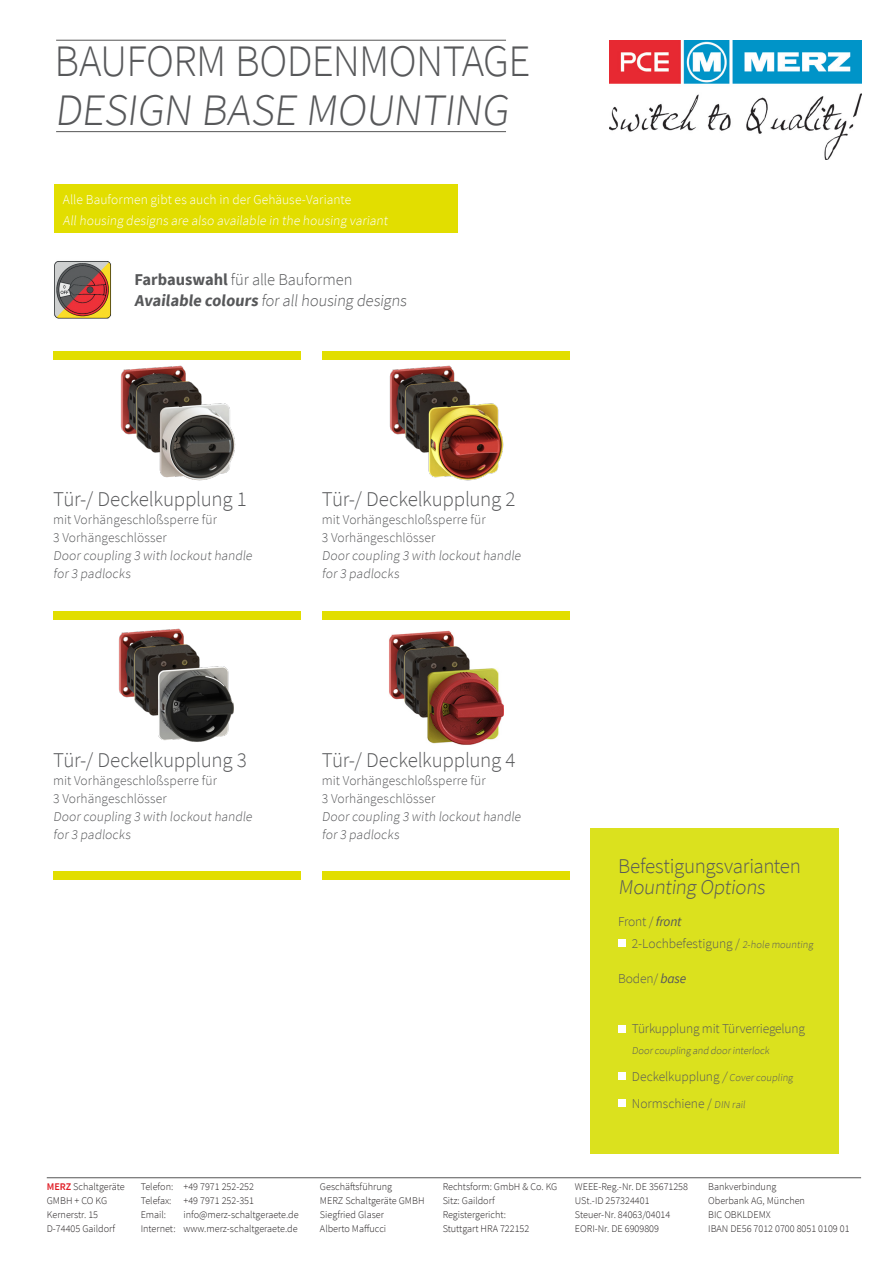
<style>
.page{position:relative;width:893px;height:1263px;background:#fff}
.page>*{position:absolute;margin:0;border:0;box-sizing:border-box;transform-origin:0 0}
.t1{font:300 45px/49.5px "Source Sans Pro";letter-spacing:-.015em;color:#57585a;scale:.95 1}
.t2{font:300 21px/21px "Source Sans Pro";letter-spacing:-.015em;color:#57585a}
.t3{font:300 16.5px "Source Sans Pro";letter-spacing:-.01em;color:#57585a}
.t4{font:300 13.5px "Source Sans Pro";color:#57585a}
.t5{font:300 13.5px/21px "Source Sans Pro";letter-spacing:.005em;color:#fff}
.t6{font:300 10.5px "Source Sans Pro";color:#57585a}
.t7{font:300 10.2px "Source Sans Pro";color:#231f20}
.s1{font-weight:700}
.s2{font-size:10.5px}
.s3{font-weight:400;font-style:italic}
.s4{font-weight:600;color:#e01e26}
</style>
<div class="page">
<img style="left:610px;top:41px;width:252px;height:118px">
<hr style="left:56px;top:40px;width:450px;height:1px;background:#555">
<hr style="left:56px;top:131px;width:450px;height:1px;background:#555">
<hr style="left:47px;top:1177px;width:814px;height:1px;background:#555">
<div style="left:54px;top:185px;width:403px;height:48px;background:#e2de00"></div>
<img style="left:54px;top:261px;width:57px;height:58px">
<div style="left:53px;top:871px;width:248px;height:8px;background:#e2de00"></div>
<div style="left:322px;top:611px;width:247px;height:8px;background:#e2de00"></div>
<img style="left:389px;top:630px;width:114px;height:115px">
<div style="left:53px;top:611px;width:248px;height:8px;background:#e2de00"></div>
<img style="left:119px;top:628px;width:114px;height:114px">
<div style="left:322px;top:351px;width:247px;height:8px;background:#e2de00"></div>
<img style="left:389px;top:366px;width:115px;height:115px">
<div style="left:322px;top:871px;width:247px;height:8px;background:#e2de00"></div>
<img style="left:120px;top:366px;width:115px;height:115px">
<div style="left:53px;top:351px;width:248px;height:8px;background:#e2de00"></div>
<div style="left:591px;top:828px;width:248px;height:325px;background:#dbe11e"></div>
<div style="left:618px;top:939px;width:8px;height:8px;background:#fff"></div>
<div style="left:618px;top:1073px;width:8px;height:7px;background:#fff"></div>
<div style="left:618px;top:1025px;width:8px;height:8px;background:#fff"></div>
<div style="left:618px;top:1099px;width:8px;height:8px;background:#fff"></div>
<p class="t1" style="left:54px;top:36px;width:503px">BAUFORM BODENMONTAGE<br>DESIGN BASE MOUNTING</p>
<p class="t5" style="left:63px;top:189px;width:328px">Alle Bauformen gibt es auch in der Gehäuse-Variante<br>Allhousing designs are also available in the housing variant</p>
<p class="t3" style="left:134px;top:270px;width:220px"><span class="s1">Farbauswahl</span> für alle Bauformen</p>
<p class="t3" style="left:134px;top:291px;width:276px"><span class="s1">Available colours</span> for allhousing designs</p>
<p class="t2" style="left:53px;top:488px;width:195px">Tür-/ Deckelkupplung 1</p>
<p class="t4" style="left:53px;top:511px;width:165px">mit Vorhängeschloßsperre für</p>
<p class="t4" style="left:53px;top:529px;width:115px">3 Vorhängeschlösser</p>
<p class="t4" style="left:53px;top:547px;width:202px">Door coupling 3 with lockout handle</p>
<p class="t4" style="left:53px;top:565px;width:81px">for 3 padlocks</p>
<p class="t2" style="left:322px;top:488px;width:195px">Tür-/ Deckelkupplung 2</p>
<p class="t4" style="left:322px;top:511px;width:165px">mit Vorhängeschloßsperre für</p>
<p class="t4" style="left:322px;top:529px;width:115px">3 Vorhängeschlösser</p>
<p class="t4" style="left:322px;top:547px;width:202px">Door coupling 3 with lockout handle</p>
<p class="t4" style="left:322px;top:565px;width:81px">for 3 padlocks</p>
<p class="t2" style="left:53px;top:749px;width:195px">Tür-/ Deckelkupplung 3</p>
<p class="t4" style="left:53px;top:772px;width:165px">mit Vorhängeschloßsperre für</p>
<p class="t4" style="left:53px;top:790px;width:115px">3 Vorhängeschlösser</p>
<p class="t4" style="left:53px;top:808px;width:202px">Door coupling 3 with lockout handle</p>
<p class="t4" style="left:53px;top:826px;width:81px">for 3 padlocks</p>
<p class="t2" style="left:322px;top:749px;width:195px">Tür-/ Deckelkupplung 4</p>
<p class="t4" style="left:322px;top:772px;width:165px">mit Vorhängeschloßsperre für</p>
<p class="t4" style="left:322px;top:790px;width:115px">3 Vorhängeschlösser</p>
<p class="t4" style="left:322px;top:808px;width:202px">Door coupling 3 with lockout handle</p>
<p class="t4" style="left:322px;top:826px;width:81px">for 3 padlocks</p>
<p class="t2" style="left:618px;top:855px;width:184px">Befestigungsvarianten<br>Mounting Options</p>
<p class="t4" style="left:632px;top:935px;width:184px">2-Lochbefestigung / <span class="s2">2-hole mounting</span></p>
<p class="t4" style="left:618px;top:914px;width:65px">Front / <span class="s3">front</span></p>
<p class="t4" style="left:618px;top:971px;width:69px">Boden/ <span class="s3">base</span></p>
<p class="t4" style="left:632px;top:1020px;width:175px">Türkupplung mit Türverriegelung</p>
<p class="t6" style="left:632px;top:1044px;width:141px">Doorcoupling and doorinterlock</p>
<p class="t4" style="left:632px;top:1068px;width:164px">Deckelkupplung / <span class="s2">Cover coupling</span></p>
<p class="t4" style="left:632px;top:1095px;width:117px">Normschiene / <span class="s2">DIN rail</span></p>
<p class="t7" style="left:47px;top:1180px;width:79px"><span class="s4">MERZ</span> Schaltgeräte</p>
<p class="t7" style="left:47px;top:1194px;width:62px">GMBH + CO KG</p>
<p class="t7" style="left:47px;top:1208px;width:53px">Kernerstr. 15</p>
<p class="t7" style="left:47px;top:1222px;width:70px">D-74405 Gaildorf</p>
<p class="t7" style="left:141px;top:1180px;width:34px">Telefon:</p>
<p class="t7" style="left:141px;top:1194px;width:32px">Telefax:</p>
<p class="t7" style="left:141px;top:1208px;width:27px">Email:</p>
<p class="t7" style="left:141px;top:1222px;width:36px">Internet:</p>
<p class="t7" style="left:183px;top:1180px;width:72px">+49 7971 252-252</p>
<p class="t7" style="left:183px;top:1194px;width:72px">+49 7971 252-351</p>
<p class="t7" style="left:183px;top:1208px;width:117px">info@merz-schaltgeraete.de</p>
<p class="t7" style="left:183px;top:1222px;width:116px">www.merz-schaltgeraete.de</p>
<p class="t7" style="left:320px;top:1180px;width:74px">Geschäftsführung</p>
<p class="t7" style="left:320px;top:1194px;width:106px">MERZ Schaltgeräte GMBH</p>
<p class="t7" style="left:320px;top:1208px;width:66px">Siegfried Glaser</p>
<p class="t7" style="left:320px;top:1222px;width:68px">Alberto Maffucci</p>
<p class="t7" style="left:443px;top:1180px;width:116px">Rechtsform: GmbH &amp; Co. KG</p>
<p class="t7" style="left:443px;top:1194px;width:54px">Sitz: Gaildorf</p>
<p class="t7" style="left:443px;top:1208px;width:65px">Registergericht:</p>
<p class="t7" style="left:443px;top:1222px;width:88px">Stuttgart HRA 722152</p>
<p class="t7" style="left:575px;top:1180px;width:115px">WEEE-Reg.-Nr. DE 35671258</p>
<p class="t7" style="left:575px;top:1194px;width:76px">USt.-ID 257324401</p>
<p class="t7" style="left:575px;top:1208px;width:97px">Steuer-Nr. 84063/04014</p>
<p class="t7" style="left:575px;top:1222px;width:86px">EORI-Nr. DE 6909809</p>
<p class="t7" style="left:708px;top:1180px;width:70px">Bankverbindung</p>
<p class="t7" style="left:708px;top:1194px;width:98px">Oberbank AG, München</p>
<p class="t7" style="left:708px;top:1208px;width:64px">BIC OBKLDEMX</p>
<p class="t7" style="left:708px;top:1222px;width:143px">IBAN DE56 7012 0700 8051 0109 01</p>
</div>
